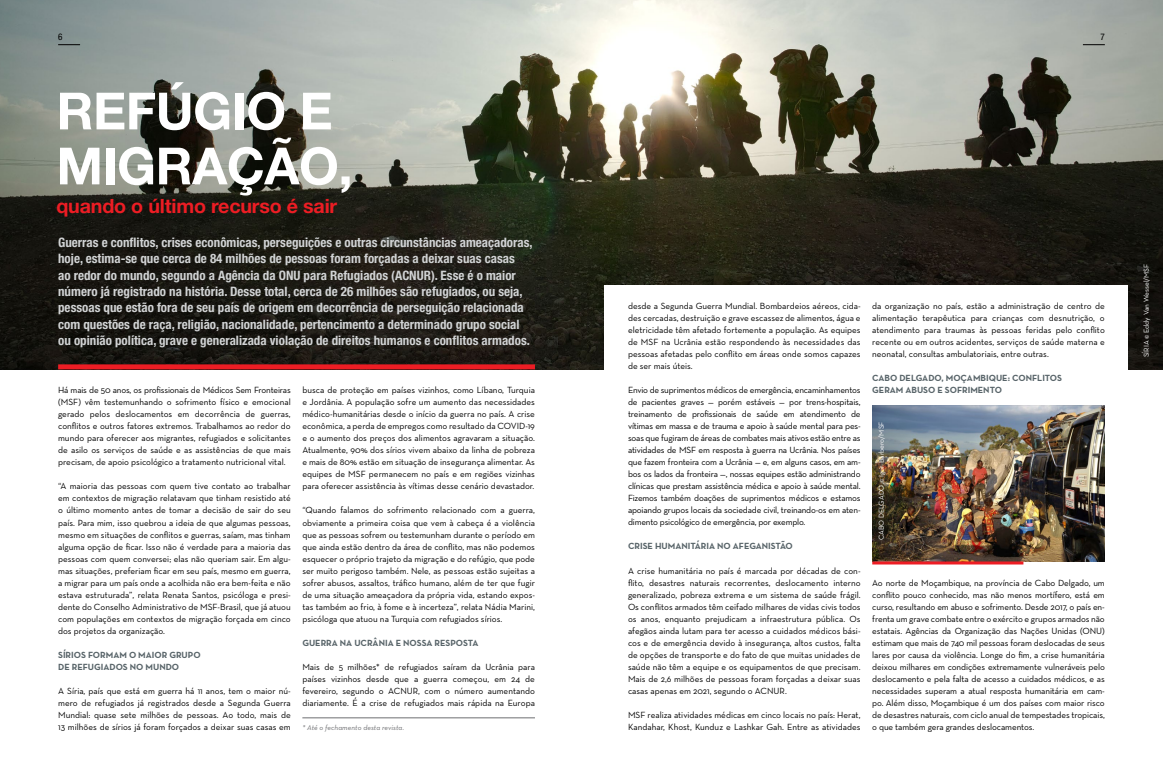
<style>
.page{position:relative;width:1163px;height:780px;background:#fff}
.page>*{position:absolute;margin:0;border:0;box-sizing:border-box;transform-origin:0 0}
.t1{font:700 51.3px/54.9px "Helvetica Neue LT Std";letter-spacing:-.01em;color:#fff}
.t2{font:700 19.7px "Helvetica Neue LT Std";letter-spacing:-.01em;color:#ed1d24}
.t3{font:700 condensed 13px/16.5px "Helvetica Neue LT Std";color:#d1d3d4}
.t4{font:9.1px/12px "Neutra Text";color:#000;text-align:justify}
.t5{font:700 9.1px/12px "Neutra Text";color:#586469}
.t6{font:condensed 9.1px "Helvetica Neue LT Std";color:#000}
.t7{font:7.3px "Neutra Text";color:#fff}
.t8{font:italic 7.3px "Neutra Text";letter-spacing:.005em;color:#6d6e71}
</style>
<div class="page">
<img style="left:0;top:0;width:1162px;height:369px">
<div style="left:58px;top:364px;width:477px;height:5px;background:#ed1d24"></div>
<div style="left:604px;top:285px;width:523px;height:156px;background:#fff"></div>
<svg style="left:58px;top:44px;width:22px;height:1px"></svg>
<svg style="left:1082px;top:44px;width:22px;height:1px"></svg>
<img style="left:872px;top:405px;width:232px;height:156px">
<hr style="left:872px;top:561px;width:151px;height:3px;background:#ed1d24">
<hr style="left:302px;top:717px;width:233px;height:1px;background:#6d6e71">
<p class="t6" style="left:58px;top:31px;width:6px">6</p>
<p class="t6" style="left:1100px;top:31px;width:6px">7</p>
<h1 class="t1" style="left:56px;top:82px;width:298px">REFÚGIO E<br>MIGRAÇÃO,</h1>
<h2 class="t2" style="left:56px;top:194px;width:282px">quando o último recurso é sair</h2>
<p class="t3" style="left:58px;top:233px;width:476px">Guerras e conflitos, crises econômicas, perseguições e outras circunstâncias ameaçadoras, hoje, estima-se que cerca de 84 milhões de pessoas foram forçadas a deixar suas casas<br>ao redor do mundo, segundo a Agência da ONU para Refugiados (ACNUR). Esse é o maior número já registrado na história. Desse total, cerca de 26 milhões são refugiados, ou seja, pessoas que estão fora de seu país de origem em decorrência de perseguição relacionada com questões de raça, religião, nacionalidade, pertencimento a determinado grupo social ou opinião política, grave e generalizada violação de direitos humanos e conflitos armados.</p>
<p class="t4" style="left:58px;top:384px;width:234px">Há mais de 50 anos, os profissionais de Médicos Sem Fronteiras (MSF) vêm testemunhando o sofrimento físico e emocional gerado pelos deslocamentos em decorrência de guerras, conflitos e outros fatores extremos. Trabalhamos ao redor do mundo para oferecer aos migrantes, refugiados e solicitantes de asilo os serviços de saúde e as assistências de que mais precisam, de apoio psicológico a tratamento nutricional vital.</p>
<p class="t4" style="left:58px;top:480px;width:234px">“A maioria das pessoas com quem tive contato ao trabalhar em contextos de migração relatavam que tinham resistido até o último momento antes de tomar a decisão de sair do seu país. Para mim, isso quebrou a ideia de que algumas pessoas, mesmo em situações de conflitos e guerras, saíam, mas tinham alguma opção de ficar. Isso não é verdade para a maioria das pessoas com quem conversei; elas não queriam sair. Em algu&shy;mas situações, preferiam ficar em seu país, mesmo em guerra, a migrar para um país onde a acolhida não era bem-feita e não estava estruturada”, relata Renata Santos, psicóloga e presi&shy;dente do Conselho Administrativo de MSF-Brasil, que já atuou com populações em contextos de migração forçada em cinco dos projetos da organização.</p>
<p class="t5" style="left:58px;top:648px;width:144px">SÍRIOS FORMAM O MAIOR GRUPO<br>DE REFUGIADOS NO MUNDO</p>
<p class="t4" style="left:58px;top:684px;width:234px">A Síria, país que está em guerra há 11 anos, tem o maior nú&shy;mero de refugiados já registrados desde a Segunda Guerra Mundial: quase sete milhões de pessoas. Ao todo, mais de 13 milhões de sírios já foram forçados a deixar suas casas em</p>
<p class="t4" style="left:302px;top:384px;width:234px">busca de proteção em países vizinhos, como Líbano, Turquia e Jordânia. A população sofre um aumento das necessidades médico-humanitárias desde o início da guerra no país. A crise econômica, a perda de empregos como resultado da COVID-19 e o aumento dos preços dos alimentos agravaram a situação.<br>Atualmente, 90% dos sírios vivem abaixo da linha de pobreza e mais de 80% estão em situação de insegurança alimentar. As equipes de MSF permanecem no país e em regiões vizinhas para oferecer assistência às vítimas desse cenário devastador.</p>
<p class="t4" style="left:302px;top:504px;width:234px">“Quando falamos do sofrimento relacionado com a guerra, obviamente a primeira coisa que vem à cabeça é a violência que as pessoas sofrem ou testemunham durante o período em que ainda estão dentro da área de conflito, mas não podemos esquecer o próprio trajeto da migração e do refúgio, que pode ser muito perigoso também. Nele, as pessoas estão sujeitas a sofrer abusos, assaltos, tráfico humano, além de ter que fugir de uma situação ameaçadora da própria vida, estando expos&shy;tas também ao frio, à fome e à incerteza”, relata Nádia Marini, psicóloga que atuou na Turquia com refugiados sírios.</p>
<p class="t5" style="left:302px;top:636px;width:177px">GUERRA NA UCRÂNIA E NOSSA RESPOSTA</p>
<p class="t4" style="left:302px;top:660px;width:234px">Mais de 5 milhões* de refugiados saíram da Ucrânia para países vizinhos desde que a guerra começou, em 24 de fevereiro, segundo o ACNUR, com o número aumentando diariamente. É a crise de refugiados mais rápida na Europa</p>
<p class="t8" style="left:302px;top:722px;width:103px">* Até o fechamento desta revista.</p>
<p class="t4" style="left:628px;top:300px;width:234px">desde a Segunda Guerra Mundial. Bombardeios aéreos, cida&shy;des cercadas, destruição e grave escassez de alimentos, água e eletricidade têm afetado fortemente a população. As equipes de MSF na Ucrânia estão respondendo às necessidades das pessoas afetadas pelo conflito em áreas onde somos capazes de ser mais úteis.</p>
<p class="t4" style="left:628px;top:384px;width:234px">Envio de suprimentos médicos de emergência, encaminhamentos de pacientes graves — porém estáveis — por trens-hospitais, treinamento de profissionais de saúde em atendimento de vítimas em massa e de trauma e apoio à saúde mental para pes&shy;soas que fugiram de áreas de combates mais ativos estão entre as atividades de MSF em resposta à guerra na Ucrânia. Nos países que fazem fronteira com a Ucrânia — e, em alguns casos, em am&shy;bos os lados da fronteira —, nossas equipes estão administrando clínicas que prestam assistência médica e apoio à saúde mental.<br>Fizemos também doações de suprimentos médicos e estamos apoiando grupos locais da sociedade civil, treinando-os em aten&shy;dimento psicológico de emergência, por exemplo.</p>
<p class="t5" style="left:628px;top:540px;width:166px">CRISE HUMANITÁRIA NO AFEGANISTÃO</p>
<p class="t4" style="left:628px;top:564px;width:234px">A crise humanitária no país é marcada por décadas de con&shy;flito, desastres naturais recorrentes, deslocamento interno generalizado, pobreza extrema e um sistema de saúde frágil.<br>Os conflitos armados têm ceifado milhares de vidas civis todos os anos, enquanto prejudicam a infraestrutura pública. Os afegãos ainda lutam para ter acesso a cuidados médicos bási&shy;cos e de emergência devido à insegurança, altos custos, falta de opções de transporte e do fato de que muitas unidades de saúde não têm a equipe e os equipamentos de que precisam.<br>Mais de 2,6 milhões de pessoas foram forçadas a deixar suas casas apenas em 2021, segundo o ACNUR.</p>
<p class="t4" style="left:628px;top:708px;width:234px">MSF realiza atividades médicas em cinco locais no país: Herat,<br>Kandahar, Khost, Kunduz e Lashkar Gah. Entre as atividades</p>
<p class="t4" style="left:872px;top:300px;width:234px">da organização no país, estão a administração de centro de alimentação terapêutica para crianças com desnutrição, o atendimento para traumas às pessoas feridas pelo conflito recente ou em outros acidentes, serviços de saúde materna e neonatal, consultas ambulatoriais, entre outras.</p>
<p class="t5" style="left:872px;top:372px;width:191px">CABO DELGADO, MOÇAMBIQUE: CONFLITOS<br>GERAM ABUSO E SOFRIMENTO</p>
<p class="t7" style="left:876px;top:540px;width:120px;rotate:-90deg">CABO DELGADO © Igor Barbero/MSF</p>
<p class="t4" style="left:872px;top:576px;width:234px">Ao norte de Moçambique, na província de Cabo Delgado, um conflito pouco conhecido, mas não menos mortífero, está em curso, resultando em abuso e sofrimento. Desde 2017, o país en&shy;frenta um grave combate entre o exército e grupos armados não estatais. Agências da Organização das Nações Unidas (ONU) estimam que mais de 740 mil pessoas foram deslocadas de seus lares por causa da violência. Longe do fim, a crise humanitária deixou milhares em condições extremamente vulneráveis pelo deslocamento e pela falta de acesso a cuidados médicos, e as necessidades superam a atual resposta humanitária em cam&shy;po. Além disso, Moçambique é um dos países com maior risco de desastres naturais, com ciclo anual de tempestades tropicais, o que também gera grandes deslocamentos.</p>
<p class="t7" style="left:1141px;top:357px;width:95px;rotate:-90deg">SÍRIA © Eddy Van Wessel/MSF</p>
</div>
